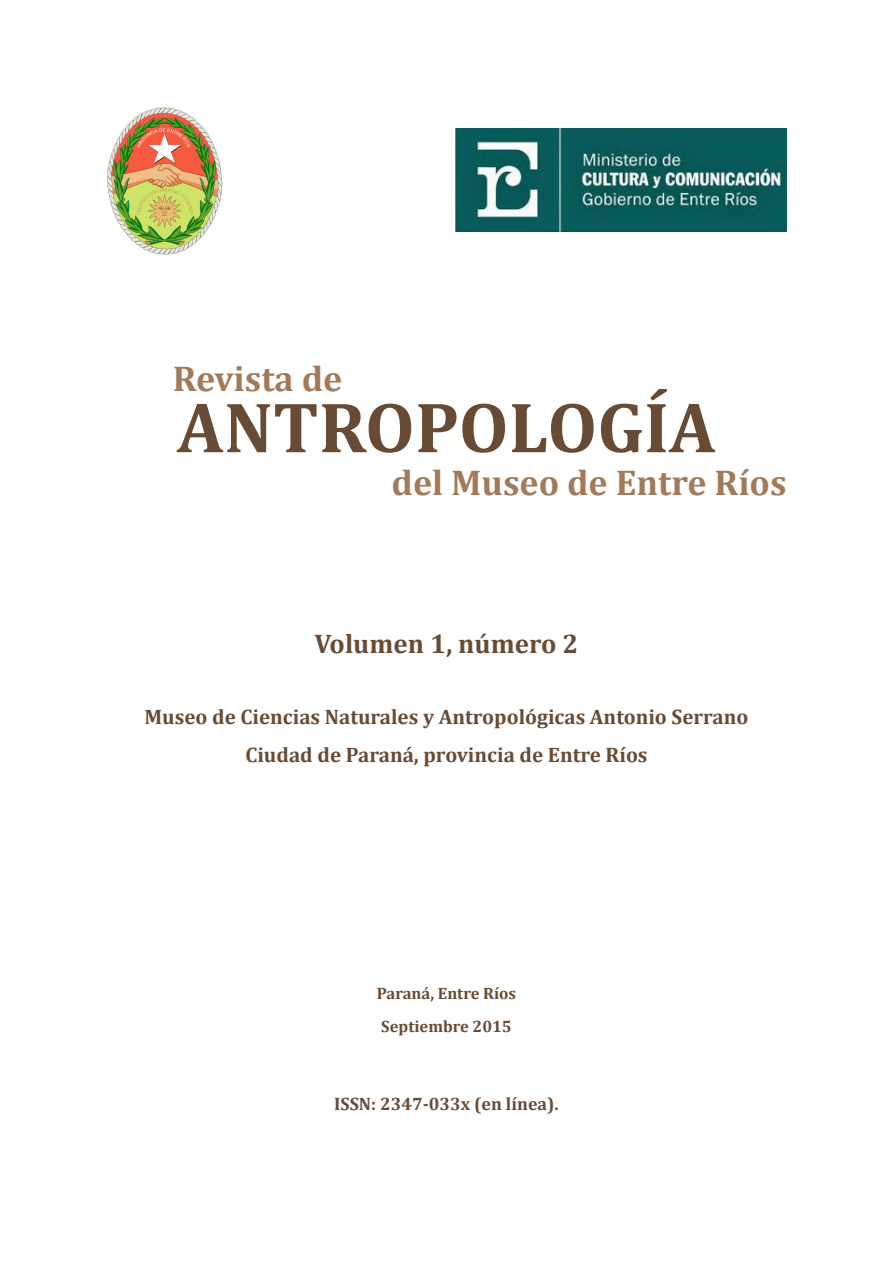
<style>
.page{position:relative;width:893px;height:1263px;background:#fff}
.page>*{position:absolute;margin:0;border:0;box-sizing:border-box;transform-origin:0 0}
.t1{font:700 72px "Cambria";color:#674b34}
.t2{font:700 36px "Cambria";color:#a27a5a}
.t3{font:700 27px "Cambria";color:#674b34}
.t4{font:700 21px "Cambria";color:#674b34}
.t5{font:700 18px "Cambria";color:#674b34}
.t6{font:700 16.5px "Cambria";color:#674b34}
</style>
<div class="page">
<img style="left:107px;top:107px;width:115px;height:148px">
<img style="left:455px;top:129px;width:332px;height:103px">
<p class="t2" style="left:173px;top:353px;width:171px">Revista de</p>
<p class="t1" style="left:177px;top:377px;width:540px">ANTROPOLOGÍA</p>
<p class="t2" style="left:391px;top:458px;width:397px">del Museo de Entre Ríos</p>
<p class="t3" style="left:315px;top:624px;width:265px">Volumen 1, número 2</p>
<p class="t4" style="left:144px;top:702px;width:606px">Museo de Ciencias Naturales y Antropológicas Antonio Serrano</p>
<p class="t4" style="left:245px;top:740px;width:404px">Ciudad de Paraná, provincia de Entre Ríos</p>
<p class="t6" style="left:377px;top:981px;width:141px">Paraná, Entre Ríos</p>
<p class="t6" style="left:381px;top:1015px;width:132px">Septiembre 2015</p>
<p class="t5" style="left:334px;top:1091px;width:226px">ISSN: 2347-033x (en línea).</p>
</div>
